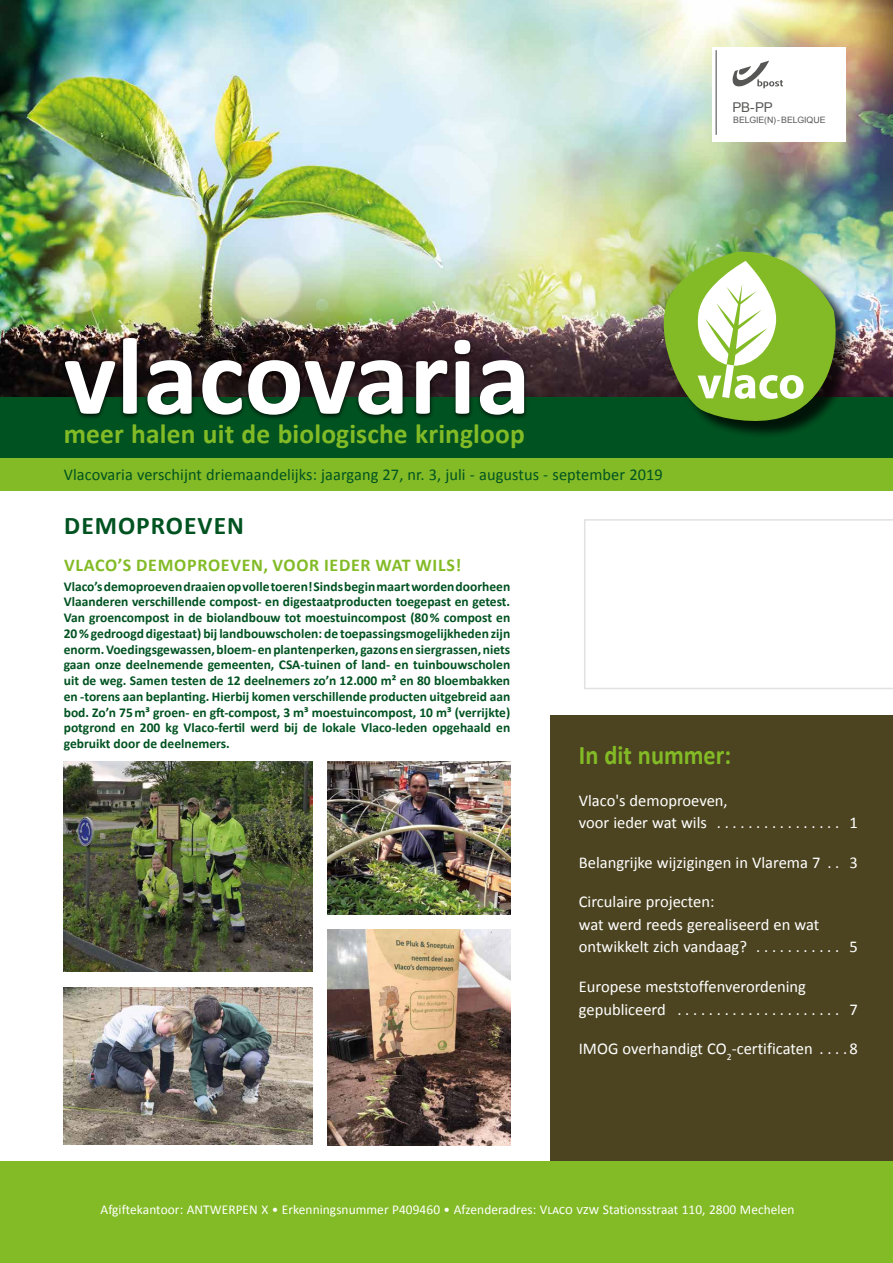
<style>
.page{position:relative;width:893px;height:1263px;background:#fff}
.page>*{position:absolute;margin:0;border:0;box-sizing:border-box;transform-origin:0 0}
.t1{font:700 111px "Calibri";color:#fff}
.t2{font:700 27.75px "Calibri";letter-spacing:.005em;color:#83bb26}
.t3{font:700 27px "Calibri";color:#83bb26;scale:.9 1}
.t4{font:700 25.5px "Calibri";letter-spacing:.04em;color:#005321}
.t5{font:700 18px "Calibri";letter-spacing:.04em;color:#83bb26}
.t6{font:16.5px/22.5px "Calibri";color:#fff}
.t7{font:16.5px "Calibri";letter-spacing:.005em;color:#005321}
.t8{font:700 13.5px/15.8px "Calibri";color:#005321;text-align:justify}
.t9{font:13.5px "Calibri";letter-spacing:.005em;color:#fff}
.t10{font:13.5px "Arial";color:#575756}
.t11{font:8.7px "Arial";letter-spacing:-.005em;color:#575756}
</style>
<div class="page">
<img style="left:0;top:0;width:893px;height:398px">
<div style="left:551px;top:715px;width:342px;height:455px;background:#4c4420"></div>
<div style="left:0;top:1161px;width:893px;height:102px;background:#83bb26"></div>
<div style="left:0;top:458px;width:893px;height:32px;background:#83bb26"></div>
<div style="left:0;top:398px;width:893px;height:60px;background:#005321"></div>
<div style="left:61px;top:335px;width:468px;height:86px;background:#000;opacity:.75"></div>
<svg style="left:584px;top:519px;width:309px;height:170px"></svg>
<div style="left:666px;top:255px;width:188px;height:185px;background:#000;opacity:.75"></div>
<svg style="left:664px;top:252px;width:172px;height:169px"></svg>
<div style="left:712px;top:47px;width:134px;height:94px;background:#fff"></div>
<hr style="left:716px;top:51px;width:1px;height:83px;background:#575756">
<svg style="left:732px;top:61px;width:51px;height:28px"></svg>
<img style="left:64px;top:762px;width:248px;height:210px">
<img style="left:328px;top:762px;width:182px;height:153px">
<img style="left:64px;top:987px;width:248px;height:157px">
<img style="left:328px;top:929px;width:182px;height:216px">
<p class="t10" style="left:733px;top:99px;width:42px">PB-PP</p>
<p class="t11" style="left:733px;top:115px;width:94px">BELGIE(N)-BELGIQUE</p>
<h1 class="t1" style="left:64px;top:308px;width:469px">vlacovaria</h1>
<h2 class="t2" style="left:64px;top:416px;width:462px">meer halen uit de biologische kringloop</h2>
<p class="t7" style="left:64px;top:465px;width:600px">Vlacovaria verschijnt driemaandelijks: jaargang 27, nr. 3, juli - augustus - september 2019</p>
<h3 class="t4" style="left:64px;top:510px;width:181px">DEMOPROEVEN</h3>
<h3 class="t5" style="left:64px;top:553px;width:399px">VLACO’S DEMOPROEVEN, VOOR IEDER WAT WILS!</h3>
<p class="t8" style="left:64px;top:578px;width:448px">Vlaco’s demoproeven draaien op volle toeren! Sinds begin maart worden doorheen Vlaanderen verschillende compost- en digestaatproducten toegepast en getest.<br>Van groencompost in de biolandbouw tot moestuincompost (80% compost en 20% gedroogd digestaat) bij landbouwscholen: de toepassingsmogelijkheden zijn enorm. Voedingsgewassen, bloem- en plantenperken, gazons en siergrassen, niets gaan onze deelnemende gemeenten, CSA-tuinen of land- en tuinbouwscholen uit de weg. Samen testen de 12 deelnemers zo’n 12.000 m² en 80 bloembakken en -torens aan beplanting. Hierbij komen verschillende producten uitgebreid aan bod. Zo’n 75m³ groen- en gft-compost, 3 m³ moestuincompost, 10 m³ (verrijkte) potgrond en 200 kg Vlaco-fertil werd bij de lokale Vlaco-leden opgehaald en gebruikt door de deelnemers.</p>
<h3 class="t3" style="left:579px;top:739px;width:171px">In dit nummer:</h3>
<p class="t6" style="left:579px;top:788px;width:281px">Vlaco's demoproeven,<br>voor ieder wat wils . . . . . . . . . . . . . . . . 1</p>
<p class="t6" style="left:579px;top:850px;width:281px">Belangrijke wijzigingen in Vlarema 7 . . 3</p>
<p class="t6" style="left:579px;top:890px;width:281px">Circulaire projecten:<br>wat werd reeds gerealiseerd en wat ontwikkelt zich vandaag? . . . . . . . . . . . 5</p>
<p class="t6" style="left:579px;top:974px;width:280px">Europese meststoffenverordening gepubliceerd . . . . . . . . . . . . . . . . . . . . . 7</p>
<p class="t6" style="left:579px;top:1036px;width:281px">IMOG overhandigt CO<sub>2</sub>-certificaten . . . 8</p>
<p class="t9" style="left:101px;top:1201px;width:695px">Afgiftekantoor: ANTWERPEN X • Erkenningsnummer P409460 • Afzenderadres: Vlaco vzw Stationsstraat 110, 2800 Mechelen</p>
</div>
